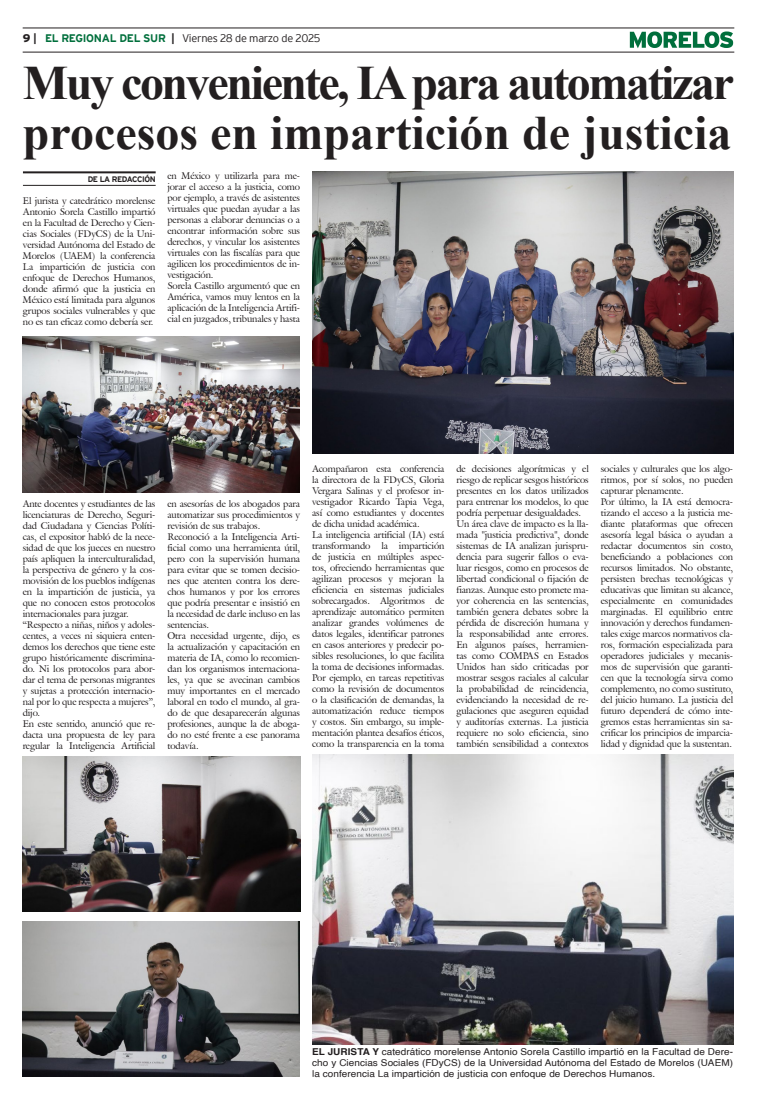
<style>
.page{position:relative;width:757px;height:1106px;background:#fff}
.page>*{position:absolute;margin:0;border:0;box-sizing:border-box;transform-origin:0 0}
.Cabeza_01{font:700 48px "Times New Roman";letter-spacing:-.035em;color:#231f20}
.Cabeza_01-2{font:700 48px "Times New Roman";color:#231f20}
.t1{font:300 11px "Interstate";letter-spacing:-.03em;color:#231f20}
.t2{font:9.5px/11px "Galliard IT Cby BT";letter-spacing:-.01em;color:#231f20;text-align:justify}
.Pie_de_foto{font:9.5px/11px "Helvetica";letter-spacing:.005em;color:#231f20;text-align:justify;scale:1.05 1}
.t3{font:700 8px "Interstate";letter-spacing:-.05em;color:#231f20}
.s1{font-weight:900}
.s2{font-weight:700}
.s3{font-weight:700;color:#006f3c}
</style>
<div class="page">
<hr style="left:23px;top:28px;width:711px;height:1px;background:#231f20">
<hr style="left:23px;top:52px;width:711px;height:1px;background:#231f20">
<svg style="left:630px;top:31px;width:103px;height:17px"></svg>
<hr style="left:23px;top:171px;width:133px;height:2px;background:#231f20">
<hr style="left:23px;top:185px;width:133px;height:1px;background:#231f20">
<img style="left:312px;top:171px;width:421px;height:283px">
<img style="left:23px;top:337px;width:276px;height:155px">
<img style="left:312px;top:754px;width:421px;height:290px">
<img style="left:23px;top:921px;width:276px;height:155px">
<img style="left:23px;top:756px;width:277px;height:156px">
<p class="t1" style="left:23px;top:32px;width:299px"><span class="s1">9</span> <span class="s2">|</span> <span class="s3">EL REGIONAL DEL SUR</span> <span class="s2">|</span> Viernes 28 de marzo de 2025</p>
<p class="Cabeza_01" style="left:23px;top:48px;width:712px">Muy conveniente, IA para automatizar</p>
<p class="Cabeza_01-2" style="left:23px;top:98px;width:710px">procesos en impartición de justicia</p>
<p class="t3" style="left:88px;top:175px;width:69px">DE LA REDACCIÓN</p>
<p class="t2" style="left:167px;top:170px;width:134px">en México y utilizarla para me&shy;jorar el acceso a la justicia, como por ejemplo, a través de asistentes virtuales que puedan ayudar a las personas a elaborar denuncias o a encontrar información sobre sus derechos, y vincular los asistentes virtuales con las fiscalías para que agilicen los procedimientos de in&shy;vestigación.</p>
<p class="t2" style="left:167px;top:280px;width:134px">Sorela Castillo argumentó que en América, vamos muy lentos en la aplicación de la Inteligencia Artifi&shy;cial en juzgados, tribunales y hasta</p>
<p class="t2" style="left:23px;top:195px;width:134px">El jurista y catedrático morelense Antonio Sorela Castillo impartió en la Facultad de Derecho y Cien&shy;cias Sociales (FDyCS) de la Uni&shy;versidad Autónoma del Estado de Morelos (UAEM) la conferencia La impartición de justicia con enfoque de Derechos Humanos, donde afirmó que la justicia en México está limitada para algunos grupos sociales vulnerables y que no es tan eficaz como debería ser.</p>
<p class="t2" style="left:23px;top:498px;width:134px">Ante docentes y estudiantes de las licenciaturas de Derecho, Seguri&shy;dad Ciudadana y Ciencias Políti&shy;cas, el expositor habló de la nece&shy;sidad de que los jueces en nuestro país apliquen la interculturalidad, la perspectiva de género y la cos&shy;movisión de los pueblos indígenas en la impartición de justicia, ya que no conocen estos protocolos internacionales para juzgar.</p>
<p class="t2" style="left:23px;top:619px;width:134px">“Respecto a niñas, niños y adoles&shy;centes, a veces ni siquiera enten&shy;demos los derechos que tiene este grupo históricamente discrimina&shy;do. Ni los protocolos para abor&shy;dar el tema de personas migrantes y sujetas a protección internacio&shy;nal por lo que respecta a mujeres”, dijo.</p>
<p class="t2" style="left:23px;top:718px;width:134px">En este sentido, anunció que re&shy;dacta una propuesta de ley para regular la Inteligencia Artificial</p>
<p class="t2" style="left:167px;top:498px;width:134px">en asesorías de los abogados para automatizar sus procedimientos y revisión de sus trabajos.</p>
<p class="t2" style="left:167px;top:531px;width:134px">Reconoció a la Inteligencia Arti&shy;ficial como una herramienta útil, pero con la supervisión humana para evitar que se tomen decisio&shy;nes que atenten contra los dere&shy;chos humanos y por los errores que podría presentar e insistió en la necesidad de darle incluso en las sentencias.</p>
<p class="t2" style="left:167px;top:630px;width:134px">Otra necesidad urgente, dijo, es la actualización y capacitación en materia de IA, como lo recomien&shy;dan los organismos internaciona&shy;les, ya que se avecinan cambios muy importantes en el mercado laboral en todo el mundo, al gra&shy;do de que desaparecerán algunas profesiones, aunque la de aboga&shy;do no esté frente a ese panorama todavía.</p>
<p class="t2" style="left:312px;top:463px;width:134px">Acompañaron esta conferencia la directora de la FDyCS, Gloria Vergara Salinas y el profesor in&shy;vestigador Ricardo Tapia Vega, así como estudiantes y docentes de dicha unidad académica.</p>
<p class="t2" style="left:312px;top:529px;width:134px">La inteligencia artificial (IA) está transformando la impartición de justicia en múltiples aspec&shy;tos, ofreciendo herramientas que agilizan procesos y mejoran la eficiencia en sistemas judiciales sobrecargados. Algoritmos de aprendizaje automático permiten analizar grandes volúmenes de datos legales, identificar patrones en casos anteriores y predecir po&shy;sibles resoluciones, lo que facilita la toma de decisiones informadas.<br>Por ejemplo, en tareas repetitivas como la revisión de documentos o la clasificación de demandas, la automatización reduce tiempos y costos. Sin embargo, su imple&shy;mentación plantea desafíos éticos, como la transparencia en la toma</p>
<p class="t2" style="left:456px;top:463px;width:134px">de decisiones algorítmicas y el riesgo de replicar sesgos históricos presentes en los datos utilizados para entrenar los modelos, lo que podría perpetuar desigualdades.</p>
<p class="t2" style="left:456px;top:518px;width:134px">Un área clave de impacto es la lla&shy;mada "justicia predictiva", donde sistemas de IA analizan jurispru&shy;dencia para sugerir fallos o eva&shy;luar riesgos, como en procesos de libertad condicional o fijación de fianzas. Aunque esto promete ma&shy;yor coherencia en las sentencias, también genera debates sobre la pérdida de discreción humana y la responsabilidad ante errores.<br>En algunos países, herramien&shy;tas como COMPAS en Estados Unidos han sido criticadas por mostrar sesgos raciales al calcular la probabilidad de reincidencia, evidenciando la necesidad de re&shy;gulaciones que aseguren equidad y auditorías externas. La justicia requiere no solo eficiencia, sino también sensibilidad a contextos</p>
<p class="t2" style="left:601px;top:463px;width:134px">sociales y culturales que los algo&shy;ritmos, por sí solos, no pueden capturar plenamente.</p>
<p class="t2" style="left:601px;top:496px;width:134px">Por último, la IA está democra&shy;tizando el acceso a la justicia me&shy;diante plataformas que ofrecen asesoría legal básica o ayudan a redactar documentos sin costo, beneficiando a poblaciones con recursos limitados. No obstante, persisten brechas tecnológicas y educativas que limitan su alcance, especialmente en comunidades marginadas. El equilibrio entre innovación y derechos fundamen&shy;tales exige marcos normativos cla&shy;ros, formación especializada para operadores judiciales y mecanis&shy;mos de supervisión que garanti&shy;cen que la tecnología sirva como complemento, no como sustituto, del juicio humano. La justicia del futuro dependerá de cómo inte&shy;gremos estas herramientas sin sa&shy;crificar los principios de imparcia&shy;lidad y dignidad que la sustentan.</p>
<p class="Pie_de_foto" style="left:312px;top:1046px;width:402px"><span class="s2">EL JURISTA Y</span> catedrático morelense Antonio Sorela Castillo impartió en la Facultad de Dere&shy;cho y Ciencias Sociales (FDyCS) de la Universidad Autónoma del Estado de Morelos (UAEM) la conferencia La impartición de justicia con enfoque de Derechos Humanos.</p>
</div>
